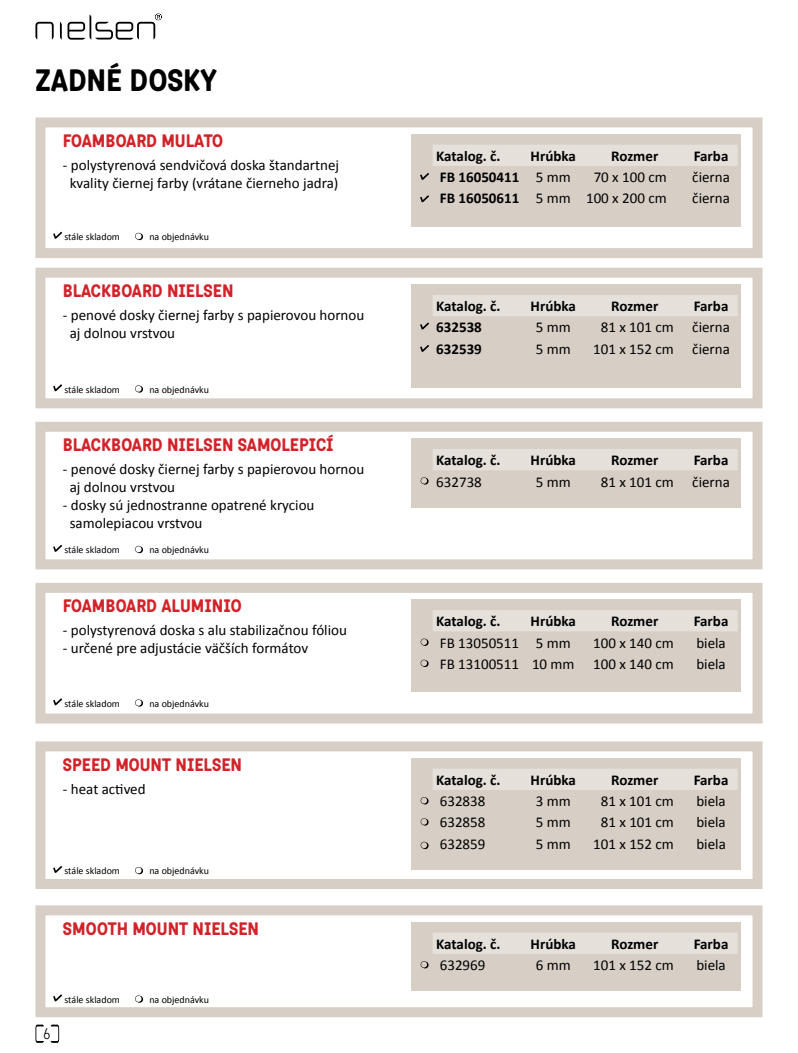
<style>
.page{position:relative;width:798px;height:1053px;background:#fff}
.page>*{position:absolute;margin:0;border:0;box-sizing:border-box;transform-origin:0 0}
.t1{font:500 30px "Katarine Std";color:#000}
.t2{font:500 17.5px "Katarine Std";color:#d2232a}
.t3{font:15px/18px "Calibri";color:#000}
.t4{font:700 15px "Calibri";color:#000}
.t5{font:300 15px "Katarine";color:#000}
.t6{font:10px "Calibri";color:#000}
.s1{font-weight:400}
.s2{font-weight:700}
</style>
<div class="page">
<svg style="left:35px;top:1024px;width:9px;height:18px"></svg>
<svg style="left:51px;top:1024px;width:8px;height:18px"></svg>
<svg style="left:35px;top:22px;width:19px;height:17px"></svg>
<svg style="left:60px;top:14px;width:102px;height:26px"></svg>
<div style="left:35px;top:117px;width:727px;height:141px;background:#fff;border:10px solid #d7cfc5"></div>
<div style="left:35px;top:582px;width:727px;height:141px;background:#fff;border:10px solid #d7cfc5"></div>
<div style="left:35px;top:741px;width:727px;height:147px;background:#fff;border:10px solid #d7cfc5"></div>
<div style="left:35px;top:905px;width:727px;height:112px;background:#fff;border:10px solid #d7cfc5"></div>
<div style="left:35px;top:268px;width:727px;height:140px;background:#fff;border:10px solid #d7cfc5"></div>
<div style="left:35px;top:422px;width:727px;height:147px;background:#fff;border:10px solid #d7cfc5"></div>
<div style="left:411px;top:134px;width:330px;height:93px;background:#d7cfc5"></div>
<div style="left:411px;top:599px;width:330px;height:93px;background:#d7cfc5"></div>
<div style="left:411px;top:758px;width:330px;height:111px;background:#d7cfc5"></div>
<div style="left:411px;top:921px;width:330px;height:69px;background:#d7cfc5"></div>
<div style="left:411px;top:284px;width:330px;height:103px;background:#d7cfc5"></div>
<div style="left:411px;top:438px;width:330px;height:69px;background:#d7cfc5"></div>
<div style="left:433px;top:145px;width:304px;height:21px;background:#e5e0d9"></div>
<div style="left:433px;top:610px;width:304px;height:21px;background:#e5e0d9"></div>
<div style="left:433px;top:769px;width:304px;height:20px;background:#e5e0d9"></div>
<div style="left:433px;top:933px;width:304px;height:20px;background:#e5e0d9"></div>
<div style="left:433px;top:295px;width:304px;height:21px;background:#e5e0d9"></div>
<div style="left:433px;top:449px;width:304px;height:21px;background:#e5e0d9"></div>
<svg style="left:420px;top:173px;width:9px;height:7px"></svg>
<svg style="left:420px;top:322px;width:9px;height:7px"></svg>
<svg style="left:420px;top:195px;width:9px;height:7px"></svg>
<svg style="left:420px;top:345px;width:9px;height:7px"></svg>
<svg style="left:420px;top:477px;width:8px;height:7px"></svg>
<svg style="left:420px;top:638px;width:8px;height:7px"></svg>
<svg style="left:420px;top:797px;width:8px;height:7px"></svg>
<svg style="left:420px;top:961px;width:8px;height:7px"></svg>
<svg style="left:420px;top:659px;width:8px;height:8px"></svg>
<svg style="left:420px;top:818px;width:8px;height:7px"></svg>
<svg style="left:420px;top:841px;width:8px;height:8px"></svg>
<svg style="left:53px;top:232px;width:9px;height:7px"></svg>
<svg style="left:135px;top:233px;width:8px;height:7px"></svg>
<svg style="left:53px;top:384px;width:9px;height:7px"></svg>
<svg style="left:135px;top:385px;width:8px;height:7px"></svg>
<svg style="left:53px;top:545px;width:9px;height:7px"></svg>
<svg style="left:135px;top:546px;width:8px;height:7px"></svg>
<svg style="left:53px;top:698px;width:9px;height:7px"></svg>
<svg style="left:135px;top:699px;width:8px;height:7px"></svg>
<svg style="left:53px;top:866px;width:9px;height:7px"></svg>
<svg style="left:135px;top:867px;width:8px;height:7px"></svg>
<svg style="left:53px;top:994px;width:9px;height:7px"></svg>
<svg style="left:135px;top:995px;width:8px;height:7px"></svg>
<h1 class="t1" style="left:35px;top:59px;width:183px">ZADNÉ DOSKY</h1>
<p class="t2" style="left:63px;top:128px;width:162px">FOAMBOARD MULATO</p>
<p class="t3" style="left:63px;top:156px;width:277px;text-align:center">- polystyrenová sendvičová doska štandartnej kvality čiernej farby (vrátane čierneho jadra)</p>
<p class="t6" style="left:64px;top:230px;width:57px">stále skladom</p>
<p class="t6" style="left:149px;top:230px;width:61px">na objednávku</p>
<p class="t2" style="left:63px;top:278px;width:172px">BLACKBOARD NIELSEN</p>
<p class="t3" style="left:70px;top:306px;width:296px;text-indent:-7px">- penové dosky čiernej farby s papierovou hornou aj dolnou vrstvou</p>
<p class="t6" style="left:64px;top:383px;width:57px">stále skladom</p>
<p class="t6" style="left:149px;top:383px;width:61px">na objednávku</p>
<p class="t2" style="left:63px;top:432px;width:272px">BLACKBOARD NIELSEN SAMOLEPICÍ</p>
<p class="t3" style="left:70px;top:460px;width:296px;text-indent:-7px">- penové dosky čiernej farby s papierovou hornou aj dolnou vrstvou</p>
<p class="t3" style="left:70px;top:496px;width:246px;text-indent:-7px">- dosky sú jednostranne opatrené kryciou samolepiacou vrstvou</p>
<p class="t6" style="left:64px;top:543px;width:57px">stále skladom</p>
<p class="t6" style="left:149px;top:543px;width:61px">na objednávku</p>
<p class="t2" style="left:63px;top:593px;width:180px">FOAMBOARD ALUMINIO</p>
<p class="t3" style="left:63px;top:621px;width:285px">- polystyrenová doska s alu stabilizačnou fóliou</p>
<p class="t3" style="left:63px;top:639px;width:247px">- určené pre adjustácie väčších formátov</p>
<p class="t6" style="left:64px;top:697px;width:57px">stále skladom</p>
<p class="t6" style="left:149px;top:697px;width:61px">na objednávku</p>
<p class="t2" style="left:63px;top:752px;width:180px">SPEED MOUNT NIELSEN</p>
<p class="t3" style="left:63px;top:780px;width:84px">- heat actived</p>
<p class="t6" style="left:64px;top:864px;width:57px">stále skladom</p>
<p class="t6" style="left:149px;top:864px;width:61px">na objednávku</p>
<p class="t2" style="left:63px;top:916px;width:197px">SMOOTH MOUNT NIELSEN</p>
<p class="t5" style="left:43px;top:1025px;width:10px">6</p>
<p class="t6" style="left:64px;top:993px;width:57px">stále skladom</p>
<p class="t6" style="left:149px;top:993px;width:61px">na objednávku</p>
<p class="t4" style="left:436px;top:146px;width:66px">Katalog. č.</p>
<p class="t4" style="left:530px;top:146px;width:47px">Hrúbka</p>
<p class="t4" style="left:611px;top:146px;width:49px">Rozmer</p>
<p class="t4" style="left:693px;top:146px;width:36px">Farba</p>
<p class="t4" style="left:439px;top:168px;width:132px">FB 16050411 <span class="s1">5 mm</span></p>
<p class="t3" style="left:593px;top:168px;width:75px">70 x 100 cm</p>
<p class="t3" style="left:692px;top:168px;width:39px">čierna</p>
<p class="t3" style="left:439px;top:189px;width:228px"><span class="s2">FB 16050611</span> 5 mm 100 x 200 cm</p>
<p class="t3" style="left:692px;top:189px;width:39px">čierna</p>
<p class="t4" style="left:436px;top:296px;width:66px">Katalog. č.</p>
<p class="t4" style="left:530px;top:296px;width:47px">Hrúbka</p>
<p class="t4" style="left:611px;top:296px;width:49px">Rozmer</p>
<p class="t4" style="left:693px;top:296px;width:36px">Farba</p>
<p class="t4" style="left:436px;top:318px;width:47px">632538</p>
<p class="t3" style="left:535px;top:318px;width:36px">5 mm</p>
<p class="t3" style="left:600px;top:318px;width:130px">81 x 101 cm čierna</p>
<p class="t4" style="left:436px;top:339px;width:47px">632539</p>
<p class="t3" style="left:535px;top:340px;width:36px">5 mm</p>
<p class="t3" style="left:593px;top:340px;width:138px">101 x 152 cm čierna</p>
<p class="t4" style="left:436px;top:450px;width:66px">Katalog. č.</p>
<p class="t4" style="left:530px;top:450px;width:47px">Hrúbka</p>
<p class="t4" style="left:611px;top:450px;width:49px">Rozmer</p>
<p class="t4" style="left:693px;top:450px;width:36px">Farba</p>
<p class="t3" style="left:436px;top:472px;width:47px">632738</p>
<p class="t3" style="left:535px;top:472px;width:36px">5 mm</p>
<p class="t3" style="left:600px;top:472px;width:130px">81 x 101 cm čierna</p>
<p class="t4" style="left:436px;top:611px;width:66px">Katalog. č.</p>
<p class="t4" style="left:530px;top:611px;width:47px">Hrúbka</p>
<p class="t4" style="left:611px;top:611px;width:49px">Rozmer</p>
<p class="t4" style="left:693px;top:611px;width:36px">Farba</p>
<p class="t3" style="left:439px;top:633px;width:132px">FB 13050511 5 mm</p>
<p class="t3" style="left:593px;top:633px;width:82px">100 x 140 cm</p>
<p class="t3" style="left:696px;top:633px;width:31px">biela</p>
<p class="t3" style="left:439px;top:655px;width:235px">FB 13100511 10 mm 100 x 140 cm</p>
<p class="t3" style="left:696px;top:655px;width:31px">biela</p>
<p class="t4" style="left:436px;top:770px;width:66px">Katalog. č.</p>
<p class="t4" style="left:530px;top:770px;width:47px">Hrúbka</p>
<p class="t4" style="left:611px;top:770px;width:49px">Rozmer</p>
<p class="t4" style="left:693px;top:770px;width:36px">Farba</p>
<p class="t3" style="left:439px;top:792px;width:47px">632838</p>
<p class="t3" style="left:535px;top:792px;width:36px">3 mm</p>
<p class="t3" style="left:600px;top:792px;width:75px">81 x 101 cm</p>
<p class="t3" style="left:696px;top:792px;width:31px">biela</p>
<p class="t3" style="left:439px;top:813px;width:47px">632858</p>
<p class="t3" style="left:535px;top:813px;width:36px">5 mm</p>
<p class="t3" style="left:600px;top:813px;width:75px">81 x 101 cm</p>
<p class="t3" style="left:696px;top:813px;width:31px">biela</p>
<p class="t3" style="left:439px;top:834px;width:47px">632859</p>
<p class="t3" style="left:535px;top:834px;width:36px">5 mm</p>
<p class="t3" style="left:593px;top:834px;width:82px">101 x 152 cm</p>
<p class="t3" style="left:696px;top:834px;width:31px">biela</p>
<p class="t4" style="left:436px;top:934px;width:66px">Katalog. č.</p>
<p class="t4" style="left:530px;top:934px;width:47px">Hrúbka</p>
<p class="t4" style="left:611px;top:934px;width:49px">Rozmer</p>
<p class="t4" style="left:693px;top:934px;width:36px">Farba</p>
<p class="t3" style="left:439px;top:956px;width:47px">632969</p>
<p class="t3" style="left:535px;top:956px;width:36px">6 mm</p>
<p class="t3" style="left:593px;top:956px;width:82px">101 x 152 cm</p>
<p class="t3" style="left:696px;top:956px;width:31px">biela</p>
</div>
